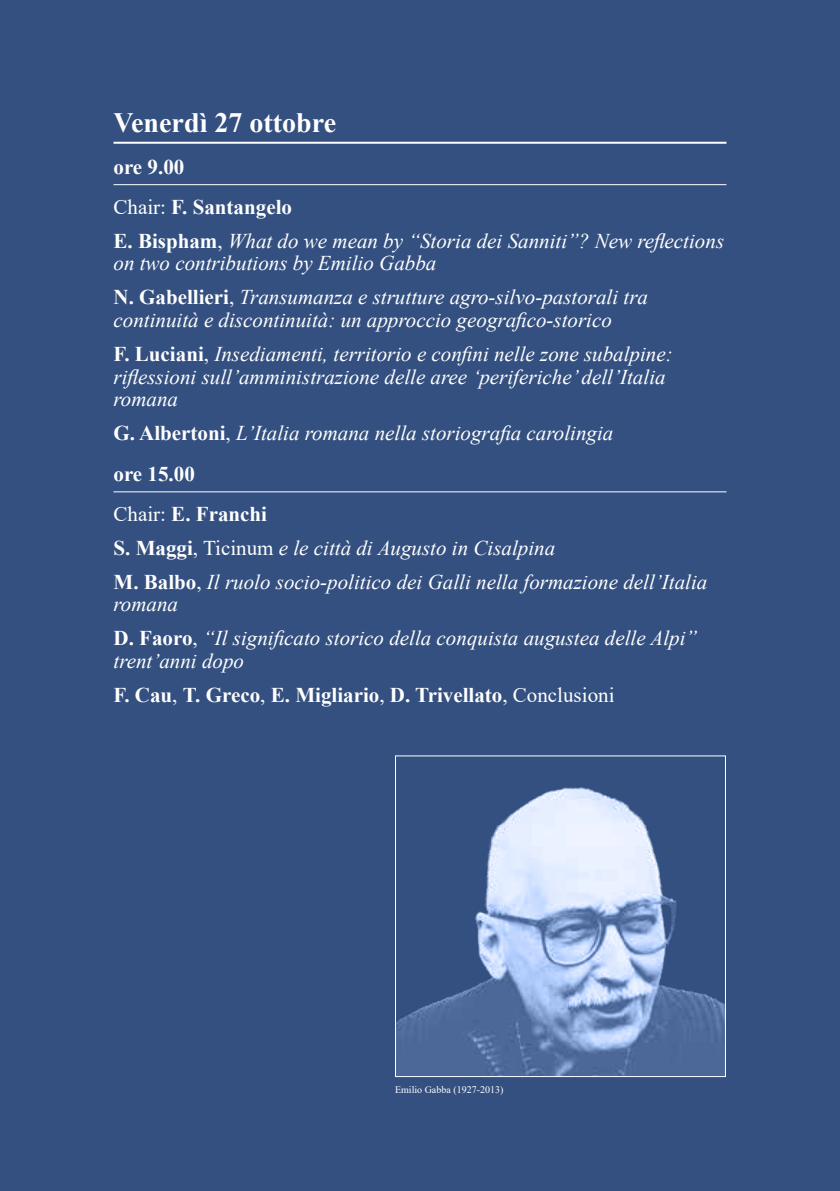
<style>
.page{position:relative;width:840px;height:1191px;background:#fff}
.page>*{position:absolute;margin:0;border:0;box-sizing:border-box;transform-origin:0 0}
.t1{font:700 28px "Times New Roman";color:#fff}
.t2{font:italic 21px/22.6px "Times New Roman";color:#fff}
.t3{font:700 21px/39.6px "Times New Roman";color:#fff}
.t4{font:10px "Times New Roman";color:#fff}
.s1{font-weight:400}
.s2{font-weight:700;font-style:normal}
.s3{font-style:normal}
.s4{font-weight:400;font-style:italic}
</style>
<div class="page">
<div style="left:0;top:0;width:839px;height:1191px;background:#345080"></div>
<hr style="left:113px;top:142px;width:613px;height:2px;background:#fff">
<hr style="left:113px;top:184px;width:613px;height:1px;background:#fff">
<hr style="left:113px;top:491px;width:613px;height:1px;background:#fff">
<img style="left:397px;top:787px;width:326px;height:288px">
<div style="left:395px;top:755px;width:330px;height:322px;border:1px solid #fff"></div>
<h1 class="t1" style="left:113px;top:103px;width:224px">Venerdì 27 ottobre</h1>
<p class="t3" style="left:113px;top:146px;width:180px">ore 9.00<br><span class="s1">Chair:</span> F. Santangelo</p>
<p class="t2" style="left:113px;top:229px;width:611px"><span class="s2">E. Bispham</span><span class="s3">,</span> What do we mean by “Storia dei Sanniti”? New reflections on two contributions by Emilio Gabba</p>
<p class="t2" style="left:113px;top:285px;width:535px"><span class="s2">N. Gabellieri</span><span class="s3">,</span> Transumanza e strutture agro-silvo-pastorali tra continuità e discontinuità: un approccio geografico-storico</p>
<p class="t2" style="left:113px;top:342px;width:560px"><span class="s2">F. Luciani</span><span class="s3">,</span> Insediamenti, territorio e confini nelle zone subalpine: riflessioni sull’amministrazione delle aree ‘periferiche’ dell’Italia romana</p>
<p class="t2" style="left:113px;top:412px;width:501px;line-height:40.2px"><span class="s2">G. Albertoni</span><span class="s3">,</span> L’Italia romana nella storiografia carolingia <span class="s2">ore 15.00<br></span><span class="s3">Chair:</span> <span class="s2">E. Franchi</span></p>
<p class="t2" style="left:113px;top:530px;width:595px;line-height:34px"><span class="s2">S. Maggi</span><span class="s3">, Ticinum</span> e le città di Augusto in Cisalpina<br><span class="s2">M. Balbo</span><span class="s3">,</span> Il ruolo socio-politico dei Galli nella formazione dell’Italia</p>
<p class="t2" style="left:113px;top:587px;width:585px;line-height:34px">romana<br><span class="s2">D. Faoro</span><span class="s3">,</span> “Il significato storico della conquista augustea delle Alpi”</p>
<p class="t3" style="left:113px;top:643px;width:502px;line-height:34px"><span class="s4">trent’anni dopo<br></span>F. Cau<span class="s1">,</span> T. Greco<span class="s1">,</span> E. Migliario<span class="s1">,</span> D. Trivellato<span class="s1">, Conclusioni</span></p>
<p class="t4" style="left:395px;top:1082px;width:110px">Emilio Gabba (1927-2013)</p>
</div>
